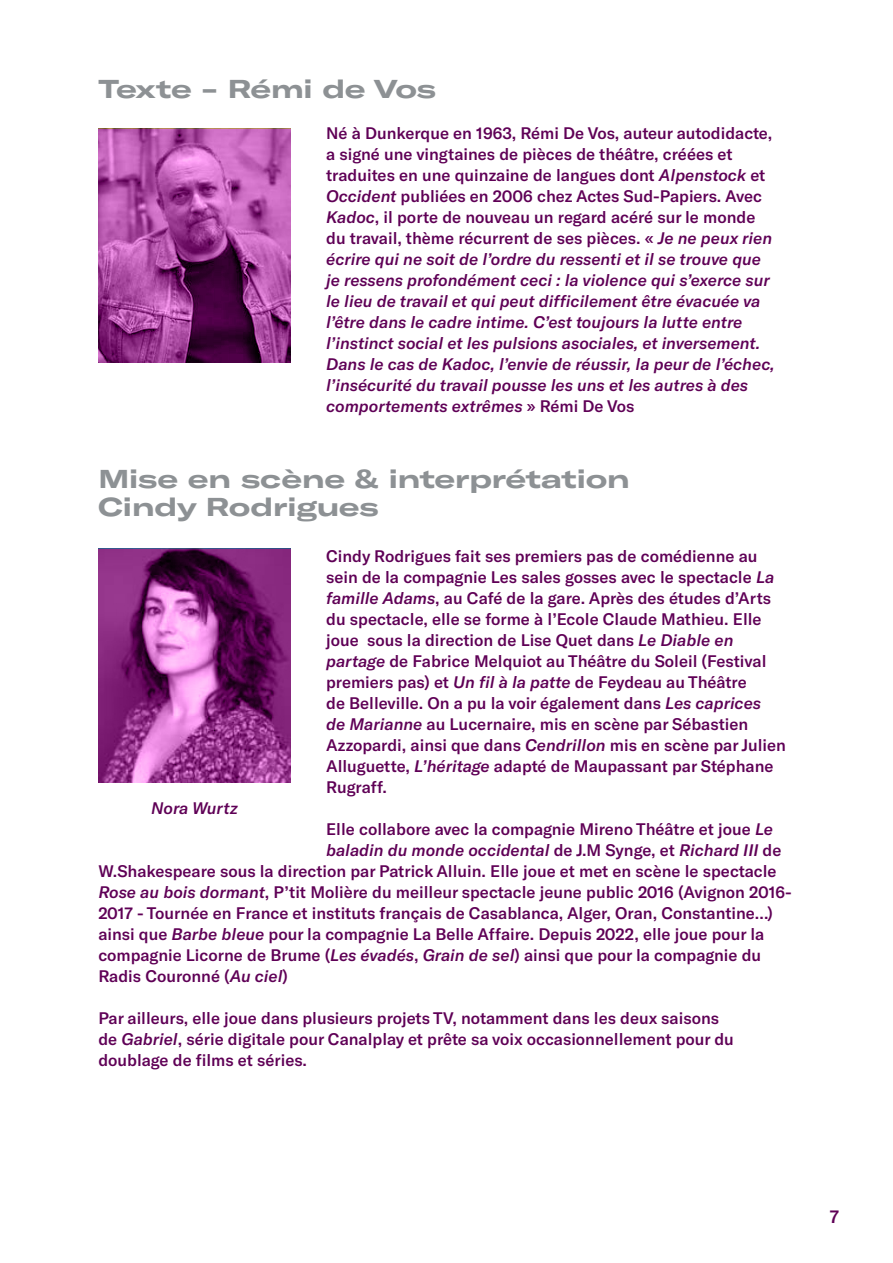
<style>
.page{position:relative;width:893px;height:1263px;background:#fff}
.page>*{position:absolute;margin:0;border:0;box-sizing:border-box;transform-origin:0 0}
.t1{font:700 expanded 25.5px "GT America";color:#8d9194}
.t2{font:500 18px "GT America";color:#5f0056}
.t3{font:500 16.5px/21px "GT America";color:#5f0056}
.t4{font:italic 500 16.5px/21px "GT America";color:#5f0056}
.s1{font-style:italic}
.s2{font-style:normal}
</style>
<div class="page">
<svg style="left:98px;top:129px;width:193px;height:233px;background:#9e4596"></svg>
<svg style="left:98px;top:549px;width:193px;height:233px;background:#8c3684"></svg>
<p class="t1" style="left:98px;top:73px;width:339px">Texte - Rémi de Vos</p>
<p class="t3" style="left:326px;top:123px;width:448px">Né à Dunkerque en 1963, Rémi De Vos, auteur autodidacte,</p>
<p class="t3" style="left:326px;top:144px;width:441px">a signé une vingtaines de pièces de théâtre, créées et traduites en une quinzaine de langues dont <span class="s1">Alpenstock</span> et <span class="s1">Occident</span> publiées en 2006 chez Actes Sud-Papiers. Avec <span class="s1">Kadoc</span>, il porte de nouveau un regard acéré sur le monde</p>
<p class="t4" style="left:326px;top:228px;width:447px"><span class="s2">du travail, thème récurrent de ses pièces. «</span> Je ne peux rien écrire qui ne soit de l’ordre du ressenti et il se trouve que</p>
<p class="t4" style="left:326px;top:270px;width:445px">je ressens profondément ceci : la violence qui s’exerce sur</p>
<p class="t4" style="left:326px;top:291px;width:436px">le lieu de travail et qui peut difficilement être évacuée va l’être dans le cadre intime. C’est toujours la lutte entre l’instinct social et les pulsions asociales, et inversement.</p>
<p class="t4" style="left:326px;top:354px;width:450px">Dans le cas de Kadoc, l’envie de réussir, la peur de l’échec, l’insécurité du travail pousse les uns et les autres à des comportements extrêmes <span class="s2">» Rémi De Vos</span></p>
<p class="t1" style="left:98px;top:463px;width:533px">Mise en scène &amp; interprétation</p>
<p class="t1" style="left:98px;top:491px;width:282px">Cindy Rodrigues</p>
<p class="t3" style="left:326px;top:545px;width:450px">Cindy Rodrigues fait ses premiers pas de comédienne au sein de la compagnie Les sales gosses avec le spectacle <span class="s1">La famille Adams</span>, au Café de la gare. Après des études d’Arts</p>
<p class="t3" style="left:326px;top:608px;width:461px">du spectacle, elle se forme à l’Ecole Claude Mathieu. Elle joue sous la direction de Lise Quet dans <span class="s1">Le Diable en partage</span> de Fabrice Melquiot au Théâtre du Soleil (Festival premiers pas) et <span class="s1">Un fil à la patte</span> de Feydeau au Théâtre<br>de Belleville. On a pu la voir également dans <span class="s1">Les caprices<br>de Marianne</span> au Lucernaire, mis en scène par Sébastien Azzopardi, ainsi que dans <span class="s1">Cendrillon</span> mis en scène par Julien Alluguette, <span class="s1">L’héritage</span> adapté de Maupassant par Stéphane Rugraff.</p>
<p class="t3" style="left:326px;top:818px;width:457px">Elle collabore avec la compagnie Mireno Théâtre et joue <span class="s1">Le baladin du monde occidental</span> de J.M Synge, et <span class="s1">Richard III</span> de</p>
<p class="t4" style="left:151px;top:798px;width:88px">Nora Wurtz</p>
<p class="t3" style="left:98px;top:861px;width:695px">W.Shakespeare sous la direction par Patrick Alluin. Elle joue et met en scène le spectacle <span class="s1">Rose au bois dormant</span>, P’tit Molière du meilleur spectacle jeune public 2016 (Avignon 2016- 2017 - Tournée en France et instituts français de Casablanca, Alger, Oran, Constantine…) ainsi que <span class="s1">Barbe bleue</span> pour la compagnie La Belle Affaire. Depuis 2022, elle joue pour la compagnie Licorne de Brume (<span class="s1">Les évadés</span>, <span class="s1">Grain de sel</span>) ainsi que pour la compagnie du Radis Couronné (<span class="s1">Au ciel</span>)</p>
<p class="t3" style="left:98px;top:1008px;width:622px">Par ailleurs, elle joue dans plusieurs projets TV, notamment dans les deux saisons</p>
<p class="t3" style="left:98px;top:1029px;width:637px">de <span class="s1">Gabriel</span>, série digitale pour Canalplay et prête sa voix occasionnellement pour du</p>
<p class="t3" style="left:98px;top:1050px;width:210px">doublage de films et séries.</p>
<p class="t2" style="left:830px;top:1206px;width:11px">7</p>
</div>
